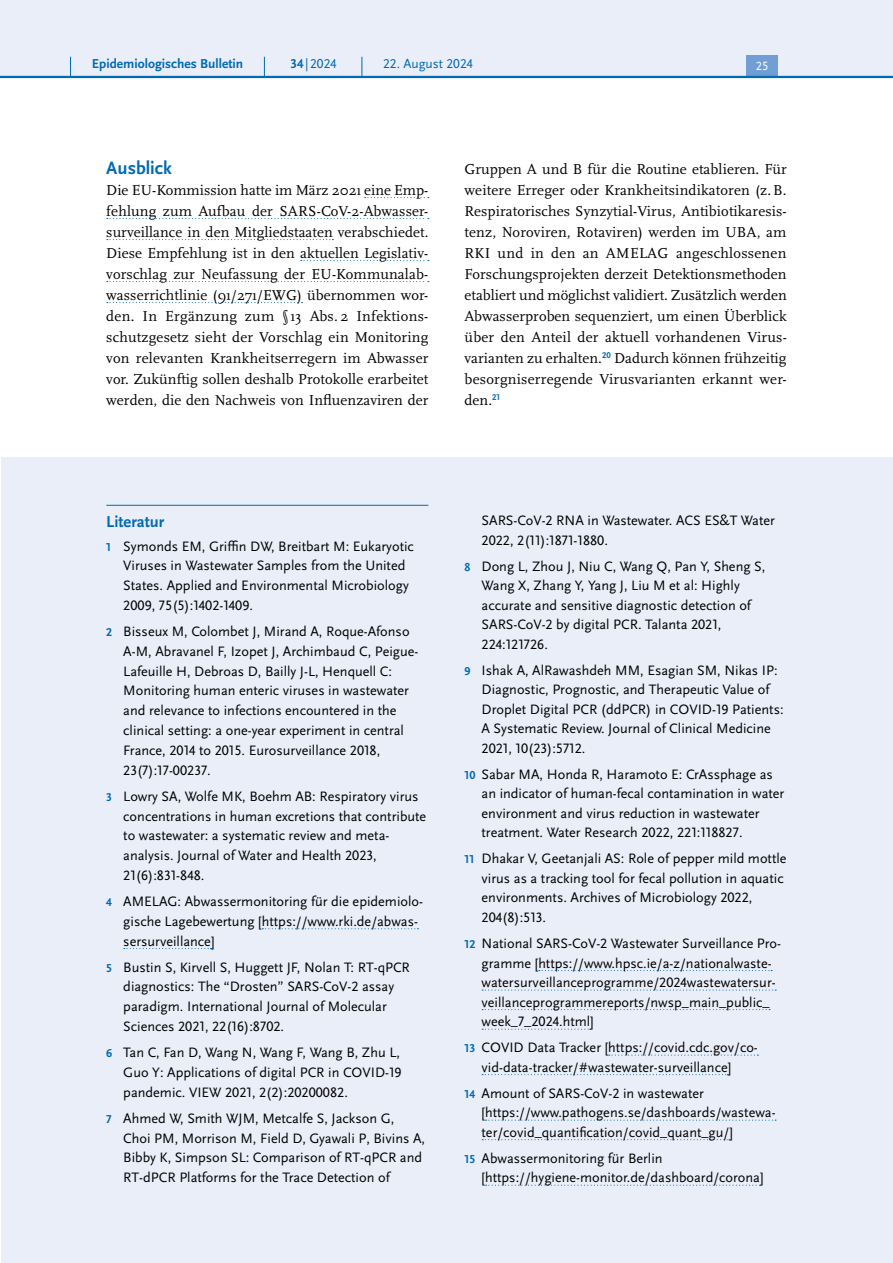
<style>
.page{position:relative;width:893px;height:1263px;background:#fff}
.page>*{position:absolute;margin:0;border:0;box-sizing:border-box;transform-origin:0 0}
.H3_-_Neu{font:700 18.75px "Scala Sans Pro";color:#006ab4}
.H4_-_Anhang_allererste{font:700 16.5px "Scala Sans Pro";color:#006ab4}
.P_-_Fließtext{font:15px/21px "Scala Pro";letter-spacing:.005em;color:#000;text-align:justify}
.t1{font:14.25px/19.8px "Scala Sans Pro";color:#000}
.t2{font:700 13.5px "Scala Sans Pro";color:#006ab4}
.t3{font:13.5px "Scala Sans Pro";color:#006ab4}
.t4{font:12.45px "Scala Sans Pro";color:#fff}
.s1{font-weight:700}
.s2{font-weight:700;font-size:12px;color:#006ab4}
</style>
<div class="page">
<svg style="left:365px;top:197px;width:64px;height:1px"></svg>
<svg style="left:107px;top:218px;width:322px;height:1px"></svg>
<svg style="left:107px;top:239px;width:226px;height:1px"></svg>
<svg style="left:301px;top:260px;width:128px;height:1px"></svg>
<svg style="left:107px;top:281px;width:322px;height:1px"></svg>
<svg style="left:107px;top:302px;width:196px;height:1px"></svg>
<div style="left:1px;top:457px;width:892px;height:806px;background:#eaeef9"></div>
<hr style="left:106px;top:505px;width:322px;height:1px;background:#006ab4">
<svg style="left:262px;top:928px;width:157px;height:1px"></svg>
<svg style="left:124px;top:948px;width:87px;height:1px"></svg>
<svg style="left:539px;top:970px;width:233px;height:1px"></svg>
<svg style="left:482px;top:989px;width:294px;height:1px"></svg>
<svg style="left:482px;top:1009px;width:288px;height:1px"></svg>
<svg style="left:482px;top:1029px;width:109px;height:1px"></svg>
<svg style="left:609px;top:1054px;width:149px;height:2px"></svg>
<svg style="left:482px;top:1074px;width:246px;height:1px"></svg>
<svg style="left:486px;top:1119px;width:290px;height:2px"></svg>
<svg style="left:482px;top:1139px;width:248px;height:1px"></svg>
<svg style="left:486px;top:1185px;width:274px;height:1px"></svg>
<div style="left:0;top:0;width:893px;height:77px;background:#eaeef9"></div>
<div style="left:746px;top:55px;width:32px;height:21px;background:#719ed4"></div>
<hr style="left:0;top:76px;width:893px;height:2px;background:#006ab4">
<svg style="left:70px;top:57px;width:1px;height:19px"></svg>
<svg style="left:264px;top:57px;width:1px;height:19px"></svg>
<svg style="left:362px;top:57px;width:1px;height:19px"></svg>
<p class="t2" style="left:92px;top:55px;width:153px">Epidemiologisches Bulletin</p>
<p class="t3" style="left:290px;top:55px;width:48px"><span class="s1">34</span> | 2024</p>
<p class="t3" style="left:383px;top:55px;width:91px">22. August 2024</p>
<p class="t4" style="left:756px;top:59px;width:14px">25</p>
<h1 class="H3_-_Neu" style="left:106px;top:156px;width:67px">Ausblick</h1>
<p class="P_-_Fließtext" style="left:106px;top:179px;width:324px">Die EU-Kommission hatte im März 2021 eine Emp&shy;fehlung zum Aufbau der SARS-CoV-2-Abwasser&shy;surveillance in den Mitgliedstaaten verabschiedet.<br>Diese Empfehlung ist in den aktuellen Legislativ&shy;vorschlag zur Neufassung der EU-Kommunalab&shy;wasserrichtlinie (91/271/EWG) übernommen wor&shy;den. In Ergänzung zum §13 Abs. 2 Infektions&shy;schutzgesetz sieht der Vorschlag ein Monitoring von relevanten Krankheitserregern im Abwasser vor. Zukünftig sollen deshalb Protokolle erarbeitet werden, die den Nachweis von Influenzaviren der</p>
<p class="P_-_Fließtext" style="left:465px;top:158px;width:324px">Gruppen A und B für die Routine etablieren. Für weitere Erreger oder Krankheitsindikatoren (z.B.<br>Respiratorisches Synzytial-Virus, Antibiotikaresis&shy;tenz, Noroviren, Rotaviren) werden im UBA, am RKI und in den an AMELAG angeschlossenen Forschungsprojekten derzeit Detektionsmethoden etabliert und möglichst validiert. Zusätzlich werden Abwasserproben sequenziert, um einen Überblick über den Anteil der aktuell vorhandenen Virus&shy;varianten zu erhalten.<sup>20</sup> Dadurch können frühzeitig besorgniserregende Virusvarianten erkannt wer&shy;den.<sup>21</sup></p>
<h4 class="H4_-_Anhang_allererste" style="left:106px;top:512px;width:60px">Literatur</h4>
<p class="t1" style="left:123px;top:536px;width:292px;text-indent:-17px"><span class="s2">1</span> Symonds EM, Griffin DW, Breitbart M: Eukaryotic Viruses in Wastewater Samples from the United States. Applied and Environmental Microbiology 2009, 75(5):1402-1409.</p>
<p class="t1" style="left:123px;top:622px;width:297px;text-indent:-17px"><span class="s2">2</span> Bisseux M, Colombet J, Mirand A, Roque-Afonso A-M, Abravanel F, Izopet J, Archimbaud C, Peigue-Lafeuille H, Debroas D, Bailly J-L, Henquell C:<br>Monitoring human enteric viruses in wastewater and relevance to infections encountered in the clinical setting: a one-year experiment in central France, 2014 to 2015. Eurosurveillance 2018, 23(7):17-00237.</p>
<p class="t1" style="left:123px;top:786px;width:304px;text-indent:-17px"><span class="s2">3</span> Lowry SA, Wolfe MK, Boehm AB: Respiratory virus concentrations in human excretions that contribute to wastewater: a systematic review and meta&shy;analysis. Journal of Water and Health 2023, 21(6):831-848.</p>
<p class="t1" style="left:123px;top:891px;width:301px;text-indent:-17px"><span class="s2">4</span> AMELAG: Abwassermonitoring für die epidemiolo&shy;gische Lagebewertung [https://www.rki.de/abwas&shy;sersurveillance]</p>
<p class="t1" style="left:123px;top:957px;width:288px;text-indent:-17px"><span class="s2">5</span> Bustin S, Kirvell S, Huggett JF, Nolan T: RT-qPCR diagnostics: The “Drosten” SARS-CoV-2 assay paradigm. International Journal of Molecular Sciences 2021, 22(16):8702.</p>
<p class="t1" style="left:123px;top:1042px;width:280px;text-indent:-17px"><span class="s2">6</span> Tan C, Fan D, Wang N, Wang F, Wang B, Zhu L,<br>Guo Y: Applications of digital PCR in COVID-19 pandemic. VIEW 2021, 2(2):20200082.</p>
<p class="t1" style="left:123px;top:1108px;width:303px;text-indent:-17px"><span class="s2">7</span> Ahmed W, Smith WJM, Metcalfe S, Jackson G, Choi PM, Morrison M, Field D, Gyawali P, Bivins A, Bibby K, Simpson SL: Comparison of RT-qPCR and RT-dPCR Platforms for the Trace Detection of</p>
<p class="t1" style="left:482px;top:511px;width:295px">SARS-CoV-2 RNA in Wastewater. ACS ES&amp;T Water<br>2022, 2(11):1871-1880.</p>
<p class="t1" style="left:482px;top:556px;width:285px;text-indent:-17px"><span class="s2">8</span> Dong L, Zhou J, Niu C, Wang Q, Pan Y, Sheng S, Wang X, Zhang Y, Yang J, Liu M et al: Highly accurate and sensitive diagnostic detection of SARS-CoV-2 by digital PCR. Talanta 2021, 224:121726.</p>
<p class="t1" style="left:482px;top:660px;width:304px;text-indent:-17px"><span class="s2">9</span> Ishak A, AlRawashdeh MM, Esagian SM, Nikas IP:<br>Diagnostic, Prognostic, and Therapeutic Value of Droplet Digital PCR (ddPCR) in COVID-19 Patients:<br>A Systematic Review. Journal of Clinical Medicine 2021, 10(23):5712.</p>
<p class="t1" style="left:482px;top:764px;width:304px;text-indent:-17px"><span class="s2">10</span> Sabar MA, Honda R, Haramoto E: CrAssphage as an indicator of human-fecal contamination in water environment and virus reduction in wastewater treatment. Water Research 2022, 221:118827.</p>
<p class="t1" style="left:482px;top:849px;width:306px;text-indent:-17px"><span class="s2">11</span> Dhakar V, Geetanjali AS: Role of pepper mild mottle virus as a tracking tool for fecal pollution in aquatic environments. Archives of Microbiology 2022, 204(8):513.</p>
<p class="t1" style="left:482px;top:933px;width:301px;text-indent:-17px"><span class="s2">12</span> National SARS-CoV-2 Wastewater Surveillance Pro&shy;gramme [https://www.hpsc.ie/a-z/nationalwaste&shy;watersurveillanceprogramme/2024wastewatersur&shy;veillanceprogrammereports/nwsp_main_public_ week_7_2024.html]</p>
<p class="t1" style="left:482px;top:1038px;width:278px;text-indent:-17px"><span class="s2">13</span> COVID Data Tracker [https://covid.cdc.gov/co&shy;vid-data-tracker/#wastewater-surveillance]</p>
<p class="t1" style="left:482px;top:1083px;width:296px;text-indent:-17px"><span class="s2">14</span> Amount of SARS-CoV-2 in wastewater [https://www.pathogens.se/dashboards/wastewa&shy;ter/covid_quantification/covid_quant_gu/]</p>
<p class="t1" style="left:482px;top:1148px;width:284px;text-indent:-17px"><span class="s2">15</span> Abwassermonitoring für Berlin [https://hygiene-monitor.de/dashboard/corona]</p>
</div>
